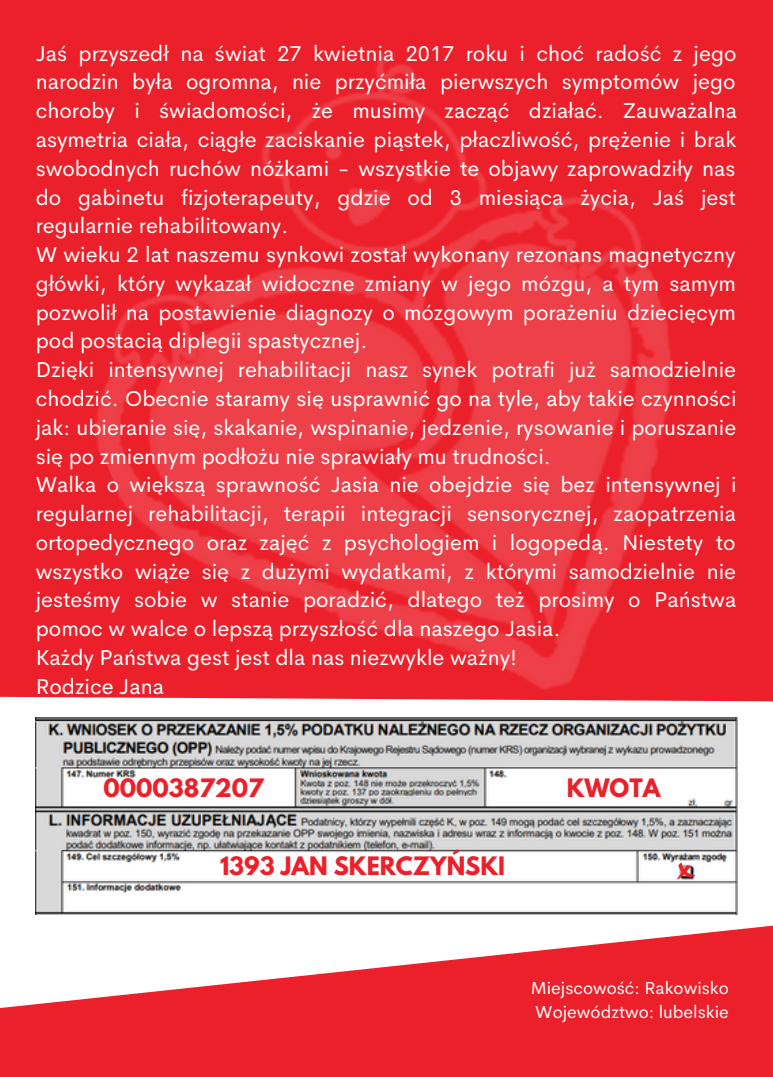
<style>
.page{position:relative;width:773px;height:1077px;background:#fff}
.page>*{position:absolute;margin:0;border:0;box-sizing:border-box;transform-origin:0 0}
.t1{font:700 22.5px "League Spartan";color:#ec202a}
.t2{font:21.5px/28.8px "Cerebri Sans";color:#fff}
.t3{font:17.5px/23.2px "Cerebri Sans";color:#fff}
</style>
<div class="page">
<div style="left:0;top:0;width:772px;height:1076px;background:#ec202a"></div>
<svg style="left:0;top:696px;width:772px;height:221px;background:#f9f3f4"></svg>
<svg style="left:0;top:917px;width:772px;height:91px;fill:#fff"></svg>
<img style="left:91px;top:51px;width:591px;height:664px">
<img style="left:36px;top:717px;width:701px;height:197px">
<svg style="left:676px;top:862px;width:19px;height:17px"></svg>
<p class="t2" style="left:36px;top:39px;width:702px">Jaś przyszedł na świat 27 kwietnia 2017 roku i choć radość z jego narodzin była ogromna, nie przyćmiła pierwszych symptomów jego choroby i świadomości, że musimy zacząć działać. Zauważalna asymetria ciała, ciągłe zaciskanie piąstek, płaczliwość, prężenie i brak swobodnych ruchów nóżkami - wszystkie te objawy zaprowadziły nas do gabinetu fizjoterapeuty, gdzie od 3 miesiąca życia, Jaś jest regularnie rehabilitowany.<br>W wieku 2 lat naszemu synkowi został wykonany rezonans magnetyczny główki, który wykazał widoczne zmiany w jego mózgu, a tym samym pozwolił na postawienie diagnozy o mózgowym porażeniu dziecięcym pod postacią diplegii spastycznej.<br>Dzięki intensywnej rehabilitacji nasz synek potrafi już samodzielnie chodzić. Obecnie staramy się usprawnić go na tyle, aby takie czynności jak: ubieranie się, skakanie, wspinanie, jedzenie, rysowanie i poruszanie się po zmiennym podłożu nie sprawiały mu trudności.<br>Walka o większą sprawność Jasia nie obejdzie się bez intensywnej i regularnej rehabilitacji, terapii integracji sensorycznej, zaopatrzenia ortopedycznego oraz zajęć z psychologiem i logopedą. Niestety to wszystko wiąże się z dużymi wydatkami, z którymi samodzielnie nie jesteśmy sobie w stanie poradzić, dlatego też prosimy o Państwa pomoc w walce o lepszą przyszłość dla naszego Jasia.<br>Każdy Państwa gest jest dla nas niezwykle ważny!<br>Rodzice Jana</p>
<p class="t1" style="left:103px;top:776px;width:162px">0000387207</p>
<p class="t1" style="left:566px;top:776px;width:95px">KWOTA</p>
<p class="t1" style="left:220px;top:854px;width:286px">1393 JAN SKERCZYŃSKI</p>
<p class="t3" style="left:530px;top:976px;width:200px">Miejscowość: Rakowisko<br>Województwo: lubelskie</p>
</div>
